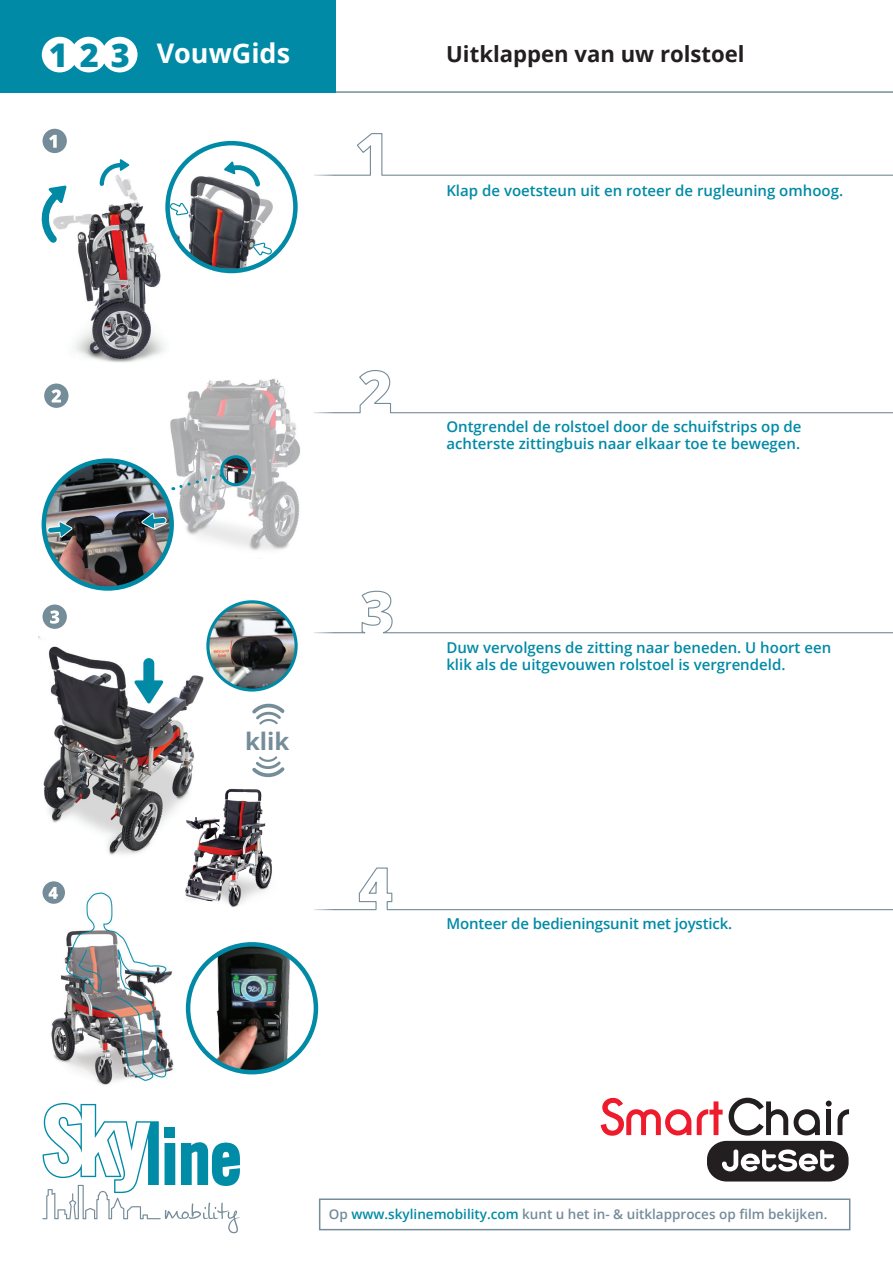
<style>
.page{position:relative;width:893px;height:1263px;background:#fff}
.page>*{position:absolute;margin:0;border:0;box-sizing:border-box;transform-origin:0 0}
.t1{font:700 27px "Open Sans";color:#fff}
.t2{font:700 24px "Open Sans";color:#758c99}
.t3{font:700 22.2px "Open Sans";color:#231f20}
.t4{font:600 15px/16.5px "Open Sans";color:#008aa6}
.t5{font:600 13.5px "Open Sans";color:#758c99}
.s1{font-weight:800;font-size:32.55px;color:#008aa6}
.s2{color:#008aa6}
</style>
<div class="page">
<svg style="left:335px;top:867px;width:558px;height:44px"></svg>
<svg style="left:335px;top:133px;width:558px;height:43px"></svg>
<svg style="left:335px;top:370px;width:558px;height:44px"></svg>
<svg style="left:335px;top:590px;width:558px;height:44px"></svg>
<hr style="left:0;top:91px;width:893px;height:2px;background:#758c99">
<div style="left:0;top:0;width:335px;height:93px;background:#008aa6"></div>
<div style="left:42px;top:37px;width:35px;height:35px;background:#fff;border-radius:50%"></div>
<div style="left:71px;top:37px;width:36px;height:35px;background:#fff;border-radius:50%"></div>
<div style="left:102px;top:37px;width:36px;height:35px;background:#fff;border-radius:50%"></div>
<svg style="left:43px;top:1103px;width:197px;height:130px"></svg>
<div style="left:319px;top:1198px;width:531px;height:32px;border:2px solid #758c99"></div>
<div style="left:43px;top:129px;width:24px;height:24px;background:#758c99;border-radius:50%"></div>
<svg style="left:49px;top:135px;width:8px;height:13px"></svg>
<svg style="left:697px;top:1101px;width:26px;height:34px"></svg>
<svg style="left:794px;top:1109px;width:26px;height:26px"></svg>
<svg style="left:826px;top:1100px;width:23px;height:35px"></svg>
<svg style="left:729px;top:1098px;width:59px;height:37px"></svg>
<svg style="left:601px;top:1098px;width:90px;height:38px"></svg>
<div style="left:707px;top:1141px;width:142px;height:40px;background:#231f20;border-radius:19px"></div>
<svg style="left:722px;top:1149px;width:113px;height:22px"></svg>
<img style="left:39px;top:636px;width:180px;height:219px">
<svg style="left:134px;top:658px;width:29px;height:45px"></svg>
<div style="left:43px;top:604px;width:24px;height:25px;background:#758c99;border-radius:50%"></div>
<svg style="left:50px;top:610px;width:9px;height:14px"></svg>
<img style="left:170px;top:783px;width:102px;height:124px">
<img style="left:69px;top:188px;width:99px;height:175px">
<svg style="left:42px;top:185px;width:27px;height:58px"></svg>
<svg style="left:99px;top:159px;width:32px;height:29px"></svg>
<img style="left:166px;top:378px;width:134px;height:178px">
<img style="left:44px;top:461px;width:128px;height:127px;border-radius:64px">
<div style="left:42px;top:458px;width:132px;height:133px;border:4px solid #008aa6;border-radius:50%"></div>
<svg style="left:47px;top:521px;width:26px;height:17px"></svg>
<svg style="left:141px;top:512px;width:26px;height:18px"></svg>
<svg style="left:173px;top:473px;width:49px;height:17px"></svg>
<div style="left:220px;top:455px;width:31px;height:31px;border:3px solid #008aa6;border-radius:50%"></div>
<img style="left:168px;top:150px;width:127px;height:119px">
<div style="left:165px;top:141px;width:133px;height:132px;border:4px solid #008aa6;border-radius:50%"></div>
<svg style="left:252px;top:242px;width:20px;height:14px"></svg>
<svg style="left:169px;top:202px;width:20px;height:14px"></svg>
<svg style="left:222px;top:159px;width:41px;height:31px"></svg>
<div style="left:44px;top:383px;width:25px;height:25px;background:#758c99;border-radius:50%"></div>
<svg style="left:52px;top:389px;width:9px;height:13px"></svg>
<img style="left:208px;top:602px;width:88px;height:88px;border-radius:44px">
<div style="left:206px;top:600px;width:92px;height:91px;border:3px solid #008aa6;border-radius:50%"></div>
<svg style="left:252px;top:703px;width:33px;height:22px"></svg>
<svg style="left:252px;top:756px;width:33px;height:21px"></svg>
<img style="left:43px;top:867px;width:142px;height:218px">
<img style="left:188px;top:944px;width:128px;height:128px;border-radius:64px">
<div style="left:186px;top:942px;width:132px;height:132px;border:4px solid #008aa6;border-radius:50%"></div>
<div style="left:43px;top:881px;width:22px;height:23px;background:#758c99;border-radius:50%"></div>
<svg style="left:49px;top:887px;width:9px;height:12px"></svg>
<h1 class="t1" style="left:49px;top:34px;width:243px"><span class="s1">1 2 3</span> VouwGids</h1>
<h3 class="t3" style="left:446px;top:38px;width:300px">Uitklappen van uw rolstoel</h3>
<p class="t4" style="left:446px;top:182px;width:398px">Klap de voetsteun uit en roteer de rugleuning omhoog.</p>
<p class="t4" style="left:446px;top:418px;width:357px">Ontgrendel de rolstoel door de schuifstrips op de achterste zittingbuis naar elkaar toe te bewegen.</p>
<h2 class="t2" style="left:245px;top:724px;width:46px">klik</h2>
<p class="t4" style="left:446px;top:639px;width:386px">Duw vervolgens de zitting naar beneden. U hoort een klik als de uitgevouwen rolstoel is vergrendeld.</p>
<p class="t4" style="left:446px;top:914px;width:288px">Monteer de bedieningsunit met joystick.</p>
<p class="t5" style="left:329px;top:1205px;width:500px">Op <span class="s2">www.skylinemobility.com</span> kunt u het in- &amp; uitklapproces op film bekijken.</p>
</div>
